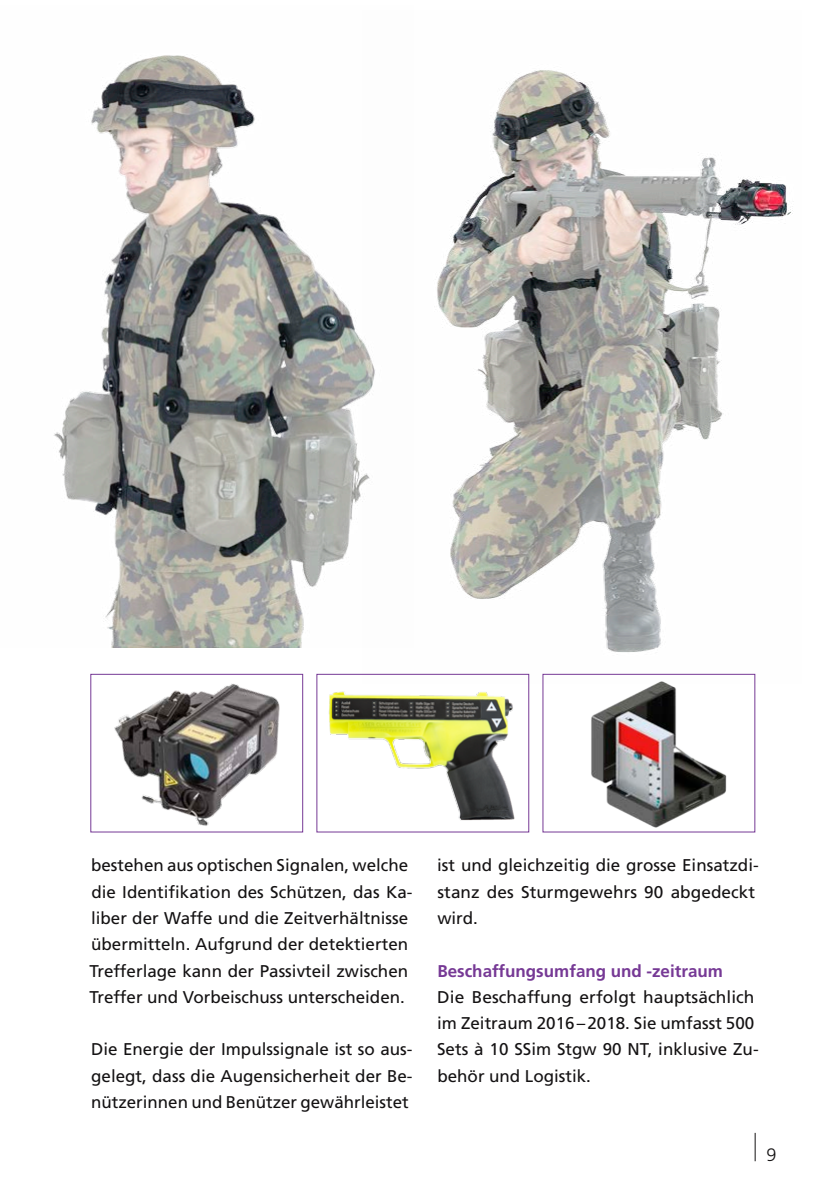
<style>
.page{position:relative;width:840px;height:1191px;background:#fff}
.page>*{position:absolute;margin:0;border:0;box-sizing:border-box;transform-origin:0 0}
.t1{font:300 18px "Frutiger LT Std";color:#141213}
.Grundschrift{font:17px/26.2px "Frutiger LT Std";color:#141213}
.Untertitel{font:700 17px "Frutiger LT Std";color:#763995}
</style>
<div class="page">
<svg style="left:754px;top:1133px;width:1px;height:28px"></svg>
<img style="left:54px;top:55px;width:308px;height:592px">
<img style="left:362px;top:70px;width:431px;height:613px">
<img style="left:114px;top:683px;width:166px;height:143px">
<div style="left:90px;top:674px;width:213px;height:158px;border:1px solid #763995"></div>
<img style="left:329px;top:676px;width:197px;height:145px">
<img style="left:544px;top:676px;width:208px;height:152px">
<p class="Grundschrift" style="left:89px;top:852px;width:324px">bestehen aus optischen Signalen, welche die Identifikation des Schützen, das Ka&shy;liber der Waffe und die Zeitverhältnisse übermitteln. Aufgrund der detektierten Trefferlage kann der Passivteil zwischen Treffer und Vorbeischuss unterscheiden.</p>
<p class="Grundschrift" style="left:91px;top:1036px;width:323px;text-align:justify">Die Energie der Impulssignale ist so aus&shy;gelegt, dass die Augensicherheit der Be&shy;nützerinnen und Benützer gewährleistet</p>
<p class="Grundschrift" style="left:437px;top:852px;width:323px">ist und gleichzeitig die grosse Einsatzdi&shy;stanz des Sturmgewehrs 90 abgedeckt wird.</p>
<p class="Untertitel" style="left:437px;top:960px;width:287px">Beschaffungsumfang und -zeitraum</p>
<p class="Grundschrift" style="left:437px;top:984px;width:323px">Die Beschaffung erfolgt hauptsächlich im Zeitraum 2016–2018. Sie umfasst 500<br>Sets à 10 SSim Stgw 90 NT, inklusive Zu&shy;behör und Logistik.</p>
<p class="t1" style="left:766px;top:1144px;width:12px">9</p>
</div>
